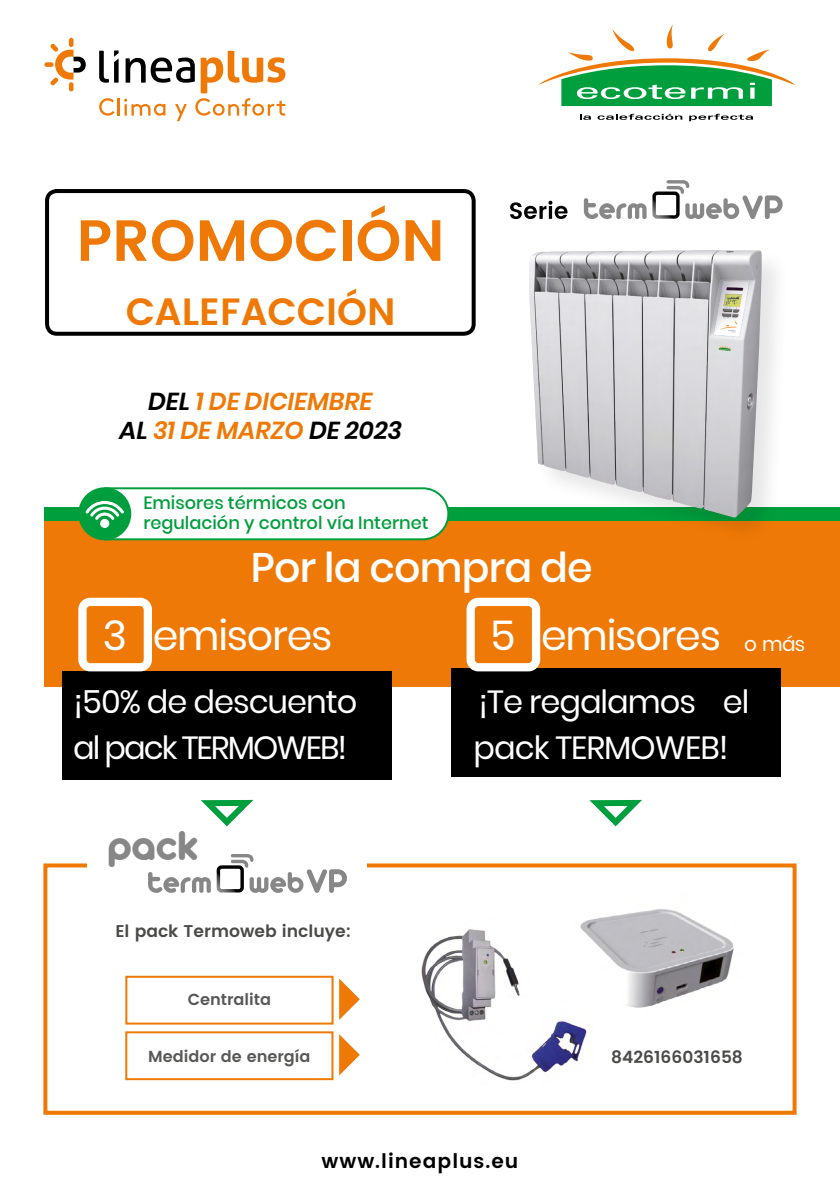
<style>
.page{position:relative;width:840px;height:1191px;background:#fff}
.page>*{position:absolute;margin:0;border:0;box-sizing:border-box;transform-origin:0 0}
.t1{font:600 58px "Poppins";color:#ef7906}
.t2{font:45.2px "Arista 2.0";color:#878787}
.t3{font:41.2px "Poppins";letter-spacing:-.03em;color:#fff}
.t4{font:500 41.2px "Poppins";letter-spacing:-.02em;color:#fff}
.t5{font:600 38px "Poppins";color:#ef7906}
.t6{font:32px/46px "Poppins";letter-spacing:-.06em;color:#fff}
.t7{font:32px/46px "Poppins";letter-spacing:-.03em;color:#fff}
.t8{font:italic 600 24.4px/29.4px "Poppins";color:#ef7906;text-align:center}
.t9{font:600 20px "Poppins";letter-spacing:.05em;color:#000}
.t10{font:20px "Poppins";color:#fff}
.t11{font:500 17.8px/20px "Poppins";color:#009e3d}
.t12{font:600 17px "Poppins";color:#4a4a49}
.t13{font:600 16px "Poppins";color:#575756}
.s1{color:#000}
</style>
<div class="page">
<div style="left:43px;top:863px;width:753px;height:251px;border:4px solid #ef7906"></div>
<div style="left:87px;top:790px;width:279px;height:93px;background:#fff"></div>
<div style="left:44px;top:507px;width:795px;height:15px;background:#009e3d"></div>
<div style="left:44px;top:522px;width:795px;height:165px;background:#ef7906"></div>
<div style="left:526px;top:248px;width:264px;height:297px;background:#000;opacity:.1"></div>
<img style="left:528px;top:250px;width:233px;height:268px">
<img style="left:596px;top:909px;width:138px;height:99px">
<div style="left:62px;top:671px;width:329px;height:109px;background:#000"></div>
<div style="left:451px;top:668px;width:329px;height:109px;background:#000"></div>
<svg style="left:589px;top:799px;width:53px;height:28px"></svg>
<svg style="left:200px;top:799px;width:53px;height:28px"></svg>
<div style="left:45px;top:189px;width:430px;height:147px;border:4px solid #000;border-radius:10px"></div>
<svg style="left:583px;top:180px;width:199px;height:39px"></svg>
<svg style="left:510px;top:201px;width:57px;height:18px"></svg>
<svg style="left:99px;top:98px;width:15px;height:18px"></svg>
<hr style="left:117px;top:98px;width:3px;height:18px;background:#ef7906">
<svg style="left:124px;top:51px;width:161px;height:70px"></svg>
<svg style="left:99px;top:50px;width:19px;height:33px"></svg>
<div style="left:44px;top:62px;width:10px;height:5px;background:#ef7906;border-radius:2px"></div>
<svg style="left:50px;top:38px;width:36px;height:53px"></svg>
<div style="left:78px;top:487px;width:53px;height:53px;background:#009e3d;border-radius:50%"></div>
<svg style="left:85px;top:487px;width:365px;height:54px"></svg>
<svg style="left:538px;top:24px;width:256px;height:82px"></svg>
<svg style="left:580px;top:114px;width:10px;height:6px"></svg>
<svg style="left:597px;top:114px;width:85px;height:6px"></svg>
<svg style="left:689px;top:114px;width:63px;height:7px"></svg>
<img style="left:421px;top:918px;width:175px;height:163px">
<div style="left:78px;top:598px;width:74px;height:73px;border:8px solid #fff;border-radius:8px"></div>
<div style="left:466px;top:598px;width:74px;height:73px;border:8px solid #fff;border-radius:8px"></div>
<svg style="left:148px;top:854px;width:199px;height:39px"></svg>
<svg style="left:339px;top:1034px;width:20px;height:41px"></svg>
<div style="left:125px;top:1031px;width:208px;height:49px;border:2px solid #ef7906"></div>
<svg style="left:339px;top:978px;width:20px;height:42px"></svg>
<div style="left:125px;top:975px;width:208px;height:49px;border:2px solid #ef7906"></div>
<h1 class="t1" style="left:76px;top:197px;width:369px">PROMOCIÓN</h1>
<h3 class="t5" style="left:126px;top:283px;width:271px">CALEFACCIÓN</h3>
<h3 class="t8" style="left:119px;top:387px;width:283px"><span class="s1">DEL</span> 1 DE DICIEMBRE<br><span class="s1">AL</span> 31 DE MARZO <span class="s1">DE 2023</span></h3>
<p class="t11" style="left:143px;top:493px;width:287px">Emisores térmicos con regulación y control vía Internet</p>
<h3 class="t4" style="left:251px;top:543px;width:343px">Por la compra de</h3>
<h3 class="t3" style="left:103px;top:612px;width:231px">3 emisores</h3>
<h3 class="t6" style="left:73px;top:679px;width:285px">¡50% de descuento al pack TERMOWEB!</h3>
<h2 class="t2" style="left:107px;top:817px;width:92px">pack</h2>
<p class="t12" style="left:115px;top:918px;width:237px">El pack Termoweb incluye:</p>
<p class="t13" style="left:188px;top:987px;width:85px">Centralita</p>
<p class="t13" style="left:148px;top:1044px;width:164px">Medidor de energía</p>
<h3 class="t3" style="left:490px;top:612px;width:232px">5 emisores</h3>
<h3 class="t7" style="left:473px;top:679px;width:277px">¡Te regalamos el pack TERMOWEB!</h3>
<p class="t10" style="left:743px;top:632px;width:63px">o más</p>
<p class="t12" style="left:611px;top:1043px;width:133px">8426166031658</p>
<p class="t9" style="left:321px;top:1145px;width:198px">www.lineaplus.eu</p>
</div>
